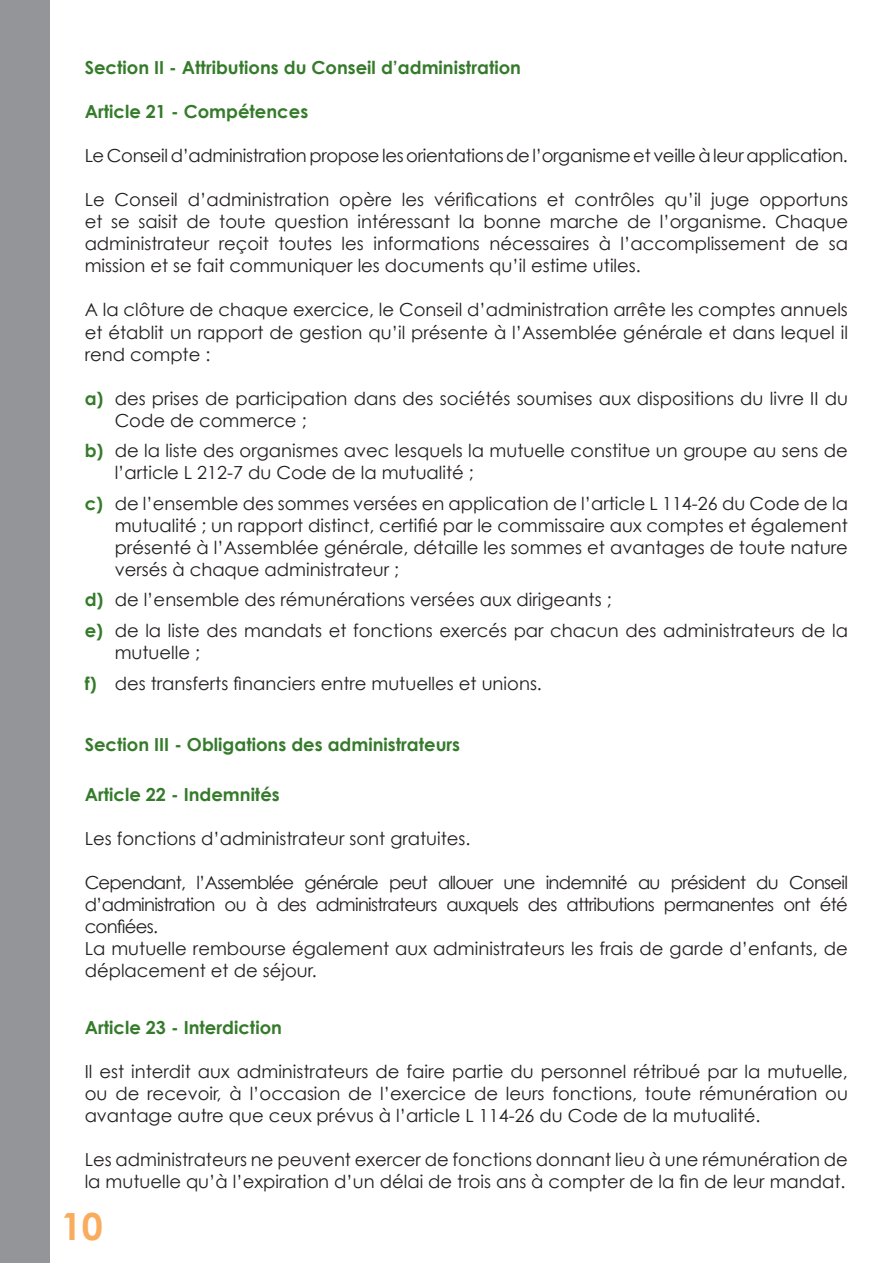
<style>
.page{position:relative;width:893px;height:1263px;background:#fff}
.page>*{position:absolute;margin:0;border:0;box-sizing:border-box;transform-origin:0 0}
.t1{font:700 37.5px "Century Gothic";color:#faac5e}
.t2{font:18px/22px "Century Gothic";color:#231f20;text-align:justify}
.t3{font:700 18px "Century Gothic";color:#357b2b}
.t4{font:18px "Century Gothic";letter-spacing:-.02em;color:#231f20}
.s1{font-weight:700;color:#357b2b}
</style>
<div class="page">
<div style="left:0;top:0;width:50px;height:1263px;background:#939598"></div>
<p class="t3" style="left:85px;top:56px;width:438px">Section II - Attributions du Conseil d’administration</p>
<p class="t3" style="left:85px;top:100px;width:225px">Article 21 - Compétences</p>
<p class="t4" style="left:85px;top:145px;width:765px">Le Conseil d’administration propose les orientations de l’organisme et veille à leur application.</p>
<p class="t2" style="left:85px;top:189px;width:765px">Le Conseil d’administration opère les vérifications et contrôles qu’il juge opportuns et se saisit de toute question intéressant la bonne marche de l’organisme. Chaque administrateur reçoit toutes les informations nécessaires à l’accomplissement de sa mission et se fait communiquer les documents qu’il estime utiles.</p>
<p class="t2" style="left:85px;top:299px;width:765px">A la clôture de chaque exercice, le Conseil d’administration arrête les comptes annuels et établit un rapport de gestion qu’il présente à l’Assemblée générale et dans lequel il rend compte :</p>
<p class="t2" style="left:115px;top:387px;width:735px;text-indent:-30px"><span class="s1">a)</span> des prises de participation dans des sociétés soumises aux dispositions du livre II du<br>Code de commerce ;</p>
<p class="t2" style="left:115px;top:439px;width:735px;text-indent:-30px"><span class="s1">b)</span> de la liste des organismes avec lesquels la mutuelle constitue un groupe au sens de l’article L 212-7 du Code de la mutualité ;</p>
<p class="t2" style="left:115px;top:492px;width:735px;text-indent:-30px"><span class="s1">c)</span> de l’ensemble des sommes versées en application de l’article L 114-26 du Code de la mutualité ; un rapport distinct, certifié par le commissaire aux comptes et également présenté à l’Assemblée générale, détaille les sommes et avantages de toute nature versés à chaque administrateur ;</p>
<p class="t2" style="left:85px;top:589px;width:528px"><span class="s1">d)</span> de l’ensemble des rémunérations versées aux dirigeants ;</p>
<p class="t2" style="left:115px;top:619px;width:735px;text-indent:-30px"><span class="s1">e)</span> de la liste des mandats et fonctions exercés par chacun des administrateurs de la mutuelle ;</p>
<p class="t2" style="left:85px;top:672px;width:459px"><span class="s1">f)</span> des transferts financiers entre mutuelles et unions.</p>
<p class="t3" style="left:85px;top:733px;width:377px">Section III - Obligations des administrateurs</p>
<p class="t3" style="left:85px;top:783px;width:197px">Article 22 - Indemnités</p>
<p class="t2" style="left:85px;top:827px;width:387px">Les fonctions d’administrateur sont gratuites.</p>
<p class="t2" style="left:85px;top:871px;width:765px">Cependant, l’Assemblée générale peut allouer une indemnité au président du Conseil d’administration ou à des administrateurs auxquels des attributions permanentes ont été confiées.</p>
<p class="t2" style="left:85px;top:937px;width:765px">La mutuelle rembourse également aux administrateurs les frais de garde d’enfants, de déplacement et de séjour.</p>
<p class="t3" style="left:85px;top:1016px;width:199px">Article 23 - Interdiction</p>
<p class="t2" style="left:85px;top:1060px;width:765px">Il est interdit aux administrateurs de faire partie du personnel rétribué par la mutuelle, ou de recevoir, à l’occasion de l’exercice de leurs fonctions, toute rémunération ou avantage autre que ceux prévus à l’article L 114-26 du Code de la mutualité.</p>
<p class="t2" style="left:85px;top:1148px;width:765px">Les administrateurs ne peuvent exercer de fonctions donnant lieu à une rémunération de la mutuelle qu’à l’expiration d’un délai de trois ans à compter de la fin de leur mandat.</p>
<h1 class="t1" style="left:61px;top:1203px;width:43px">10</h1>
</div>
